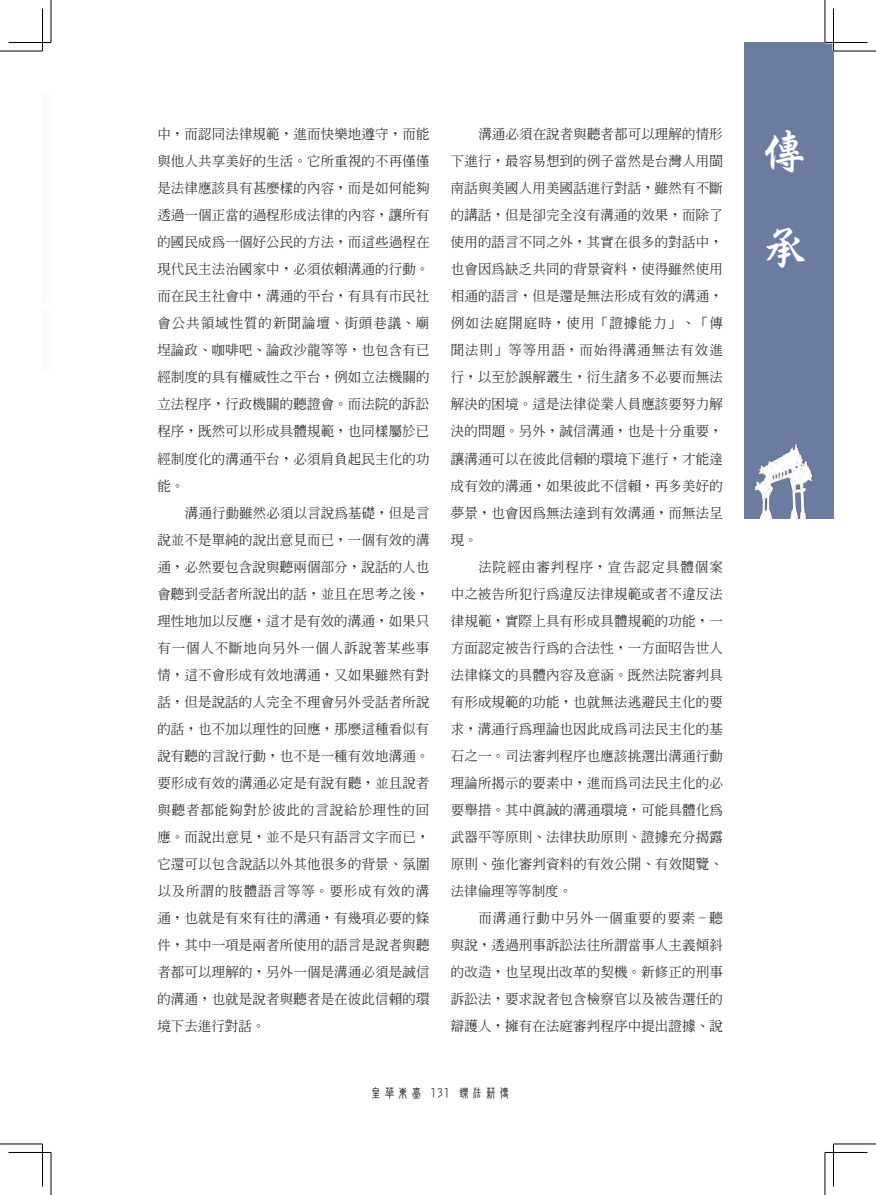
<style>
.page{position:relative;width:876px;height:1195px;background:#fff}
.page>*{position:absolute;margin:0;border:0;box-sizing:border-box;transform-origin:0 0}
.t1{font:48px/96px "DF Xing Kai W5 WIN BF";color:#fff}
.內文1{font:500 13.5px/27px "Inn Ming";letter-spacing:.01em;color:#231f20;text-align:justify}
.t2{font:13.5px "DF New Chuan W5 WIN BF";color:#231f20}
</style>
<div class="page">
<div style="left:744px;top:43px;width:89px;height:476px;background:#6c7ca1"></div>
<img style="left:754px;top:443px;width:59px;height:76px">
<div style="left:43px;top:94px;width:8px;height:277px;background:#fafbfc"></div>
<hr style="left:825px;top:41px;width:42px;height:3px;background:#fff">
<hr style="left:832px;top:9px;width:2px;height:42px;background:#fff">
<hr style="left:0;top:51px;width:43px;height:1px;background:#000">
<hr style="left:833px;top:51px;width:43px;height:1px;background:#000">
<hr style="left:0;top:1144px;width:43px;height:1px;background:#000">
<hr style="left:833px;top:1144px;width:43px;height:1px;background:#000">
<hr style="left:51px;top:0;width:1px;height:43px;background:#000">
<hr style="left:51px;top:1152px;width:1px;height:43px;background:#000">
<hr style="left:825px;top:0;width:1px;height:43px;background:#000">
<hr style="left:825px;top:1152px;width:1px;height:43px;background:#000">
<hr style="left:9px;top:42px;width:42px;height:1px;background:#000">
<hr style="left:825px;top:42px;width:42px;height:1px;background:#000">
<hr style="left:9px;top:1152px;width:42px;height:1px;background:#000">
<hr style="left:825px;top:1152px;width:42px;height:1px;background:#000">
<hr style="left:42px;top:9px;width:1px;height:42px;background:#000">
<hr style="left:42px;top:1144px;width:1px;height:42px;background:#000">
<hr style="left:833px;top:9px;width:1px;height:42px;background:#000">
<hr style="left:833px;top:1144px;width:1px;height:42px;background:#000">
<p class="內文1" style="left:157px;top:121px;width:274px">中，而認同法律規範，進而快樂地遵守，而能與他人共享美好的生活。它所重視的不再僅僅是法律應該具有甚麼樣的內容，而是如何能夠透過一個正當的過程形成法律的內容，讓所有的國民成為一個好公民的方法，而這些過程在現代民主法治國家中，必須依賴溝通的行動。而在民主社會中，溝通的平台，有具有市民社會公共領域性質的新聞論壇、街頭巷議、廟埕論政、咖啡吧、論政沙龍等等，也包含有已經制度的具有權威性之平台，例如立法機關的立法程序，行政機關的聽證會。而法院的訴訟程序，既然可以形成具體規範，也同樣屬於已經制度化的溝通平台，必須肩負起民主化的功能。</p>
<p class="內文1" style="left:157px;top:499px;width:274px;text-indent:28px">溝通行動雖然必須以言說為基礎，但是言說並不是單純的說出意見而已，一個有效的溝通，必然要包含說與聽兩個部分，說話的人也會聽到受話者所說出的話，並且在思考之後，理性地加以反應，這才是有效的溝通，如果只有一個人不斷地向另外一個人訴說著某些事情，這不會形成有效地溝通，又如果雖然有對話，但是說話的人完全不理會另外受話者所說的話，也不加以理性的回應，那麼這種看似有說有聽的言說行動，也不是一種有效地溝通。要形成有效的溝通必定是有說有聽，並且說者與聽者都能夠對於彼此的言說給於理性的回應。而說出意見，並不是只有語言文字而已，它還可以包含說話以外其他很多的背景、氛圍以及所謂的肢體語言等等。要形成有效的溝通，也就是有來有往的溝通，有幾項必要的條件，其中一項是兩者所使用的語言是說者與聽者都可以理解的，另外一個是溝通必須是誠信的溝通，也就是說者與聽者是在彼此信賴的環境下去進行對話。</p>
<p class="內文1" style="left:451px;top:121px;width:274px;text-indent:28px">溝通必須在說者與聽者都可以理解的情形下進行，最容易想到的例子當然是台灣人用閩南話與美國人用美國話進行對話，雖然有不斷的講話，但是卻完全沒有溝通的效果，而除了使用的語言不同之外，其實在很多的對話中，也會因為缺乏共同的背景資料，使得雖然使用相通的語言，但是還是無法形成有效的溝通，例如法庭開庭時，使用「證據能力」、「傳聞法則」等等用語，而始得溝通無法有效進行，以至於誤解叢生，衍生諸多不必要而無法解決的困境。這是法律從業人員應該要努力解決的問題。另外，誠信溝通，也是十分重要，讓溝通可以在彼此信賴的環境下進行，才能達成有效的溝通，如果彼此不信賴，再多美好的夢景，也會因為無法達到有效溝通，而無法呈現。</p>
<p class="內文1" style="left:451px;top:553px;width:274px;text-indent:28px">法院經由審判程序，宣告認定具體個案中之被告所犯行為違反法律規範或者不違反法律規範，實際上具有形成具體規範的功能，一方面認定被告行為的合法性，一方面昭告世人法律條文的具體內容及意涵。既然法院審判具有形成規範的功能，也就無法逃避民主化的要求，溝通行為理論也因此成為司法民主化的基石之一。司法審判程序也應該挑選出溝通行動理論所揭示的要素中，進而為司法民主化的必要舉措。其中真誠的溝通環境，可能具體化為武器平等原則、法律扶助原則、證據充分揭露原則、強化審判資料的有效公開、有效閱覽、法律倫理等等制度。</p>
<p class="內文1" style="left:451px;top:904px;width:274px;text-indent:28px">而溝通行動中另外一個重要的要素 - 聽與說，透過刑事訴訟法往所謂當事人主義傾斜的改造，也呈現出改革的契機。新修正的刑事訴訟法，要求說者包含檢察官以及被告選任的辯護人，擁有在法庭審判程序中提出證據、說</p>
<p class="t2" style="left:369px;top:1086px;width:143px">皇華東臺 131 鑠法薪傳</p>
<h1 class="t1" style="left:760px;top:104px;width:46px">傳承</h1>
</div>
